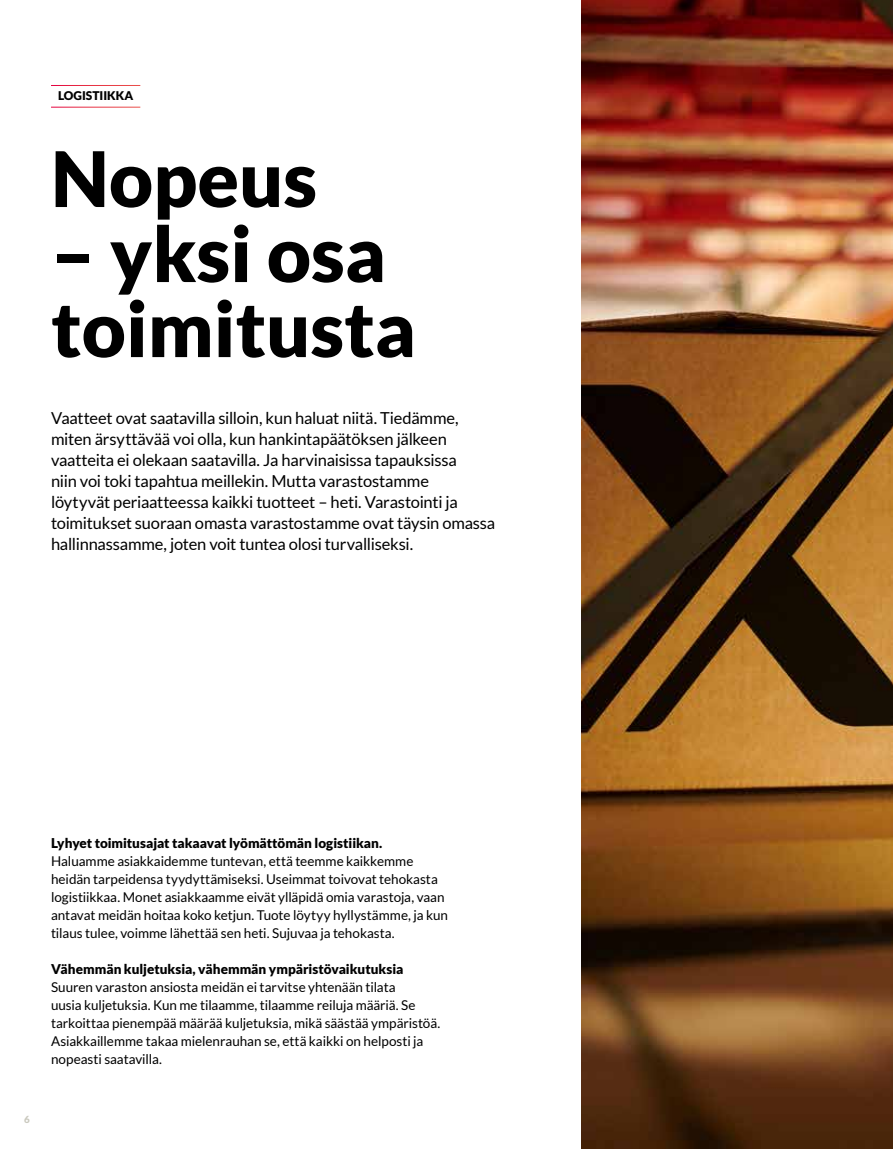
<style>
.page{position:relative;width:893px;height:1149px;background:#fff}
.page>*{position:absolute;margin:0;border:0;box-sizing:border-box;transform-origin:0 0}
.t1{font:900 76.5px/75px "Lato";color:#000}
.t2{font:16.5px/21px "Lato";letter-spacing:-.015em;color:#000}
.t3{font:13.5px/18px "Lato";letter-spacing:-.005em;color:#000}
.t4{font:900 13.5px "Lato";color:#000}
.t5{font:900 12px "Lato";color:#000}
.t6{font:900 9.75px "Lato";color:#cac9be}
</style>
<div class="page">
<img style="left:581px;top:0;width:312px;height:1148px">
<p class="t5" style="left:58px;top:89px;width:77px">LOGISTIIKKA</p>
<h1 class="t1" style="left:51px;top:140px;width:268px">Nopeus</h1>
<h1 class="t1" style="left:51px;top:215px;width:366px">– yksi osa toimitusta</h1>
<p class="t2" style="left:51px;top:407px;width:446px">Vaatteet ovat saatavilla silloin, kun haluat niitä. Tiedämme, miten ärsyttävää voi olla, kun hankintapäätöksen jälkeen vaatteita ei olekaan saatavilla. Ja harvinaisissa tapauksissa<br>niin voi toki tapahtua meillekin. Mutta varastostamme<br>löytyvät periaatteessa kaikki tuotteet – heti. Varastointi ja toimitukset suoraan omasta varastostamme ovat täysin omassa hallinnassamme, joten voit tuntea olosi turvalliseksi.</p>
<p class="t6" style="left:24px;top:1113px;width:7px">6</p>
<p class="t4" style="left:51px;top:834px;width:333px">Lyhyet toimitusajat takaavat lyömättömän logistiikan.</p>
<p class="t3" style="left:51px;top:851px;width:398px">Haluamme asiakkaidemme tuntevan, että teemme kaikkemme heidän tarpeidensa tyydyttämiseksi. Useimmat toivovat tehokasta logistiikkaa. Monet asiakkaamme eivät ylläpidä omia varastoja, vaan antavat meidän hoitaa koko ketjun. Tuote löytyy hyllystämme, ja kun tilaus tulee, voimme lähettää sen heti. Sujuvaa ja tehokasta.</p>
<p class="t4" style="left:51px;top:960px;width:354px">Vähemmän kuljetuksia, vähemmän ympäristövaikutuksia</p>
<p class="t3" style="left:51px;top:977px;width:391px">Suuren varaston ansiosta meidän ei tarvitse yhtenään tilata<br>uusia kuljetuksia. Kun me tilaamme, tilaamme reiluja määriä. Se tarkoittaa pienempää määrää kuljetuksia, mikä säästää ympäristöä.<br>Asiakkaillemme takaa mielenrauhan se, että kaikki on helposti ja nopeasti saatavilla.</p>
</div>
